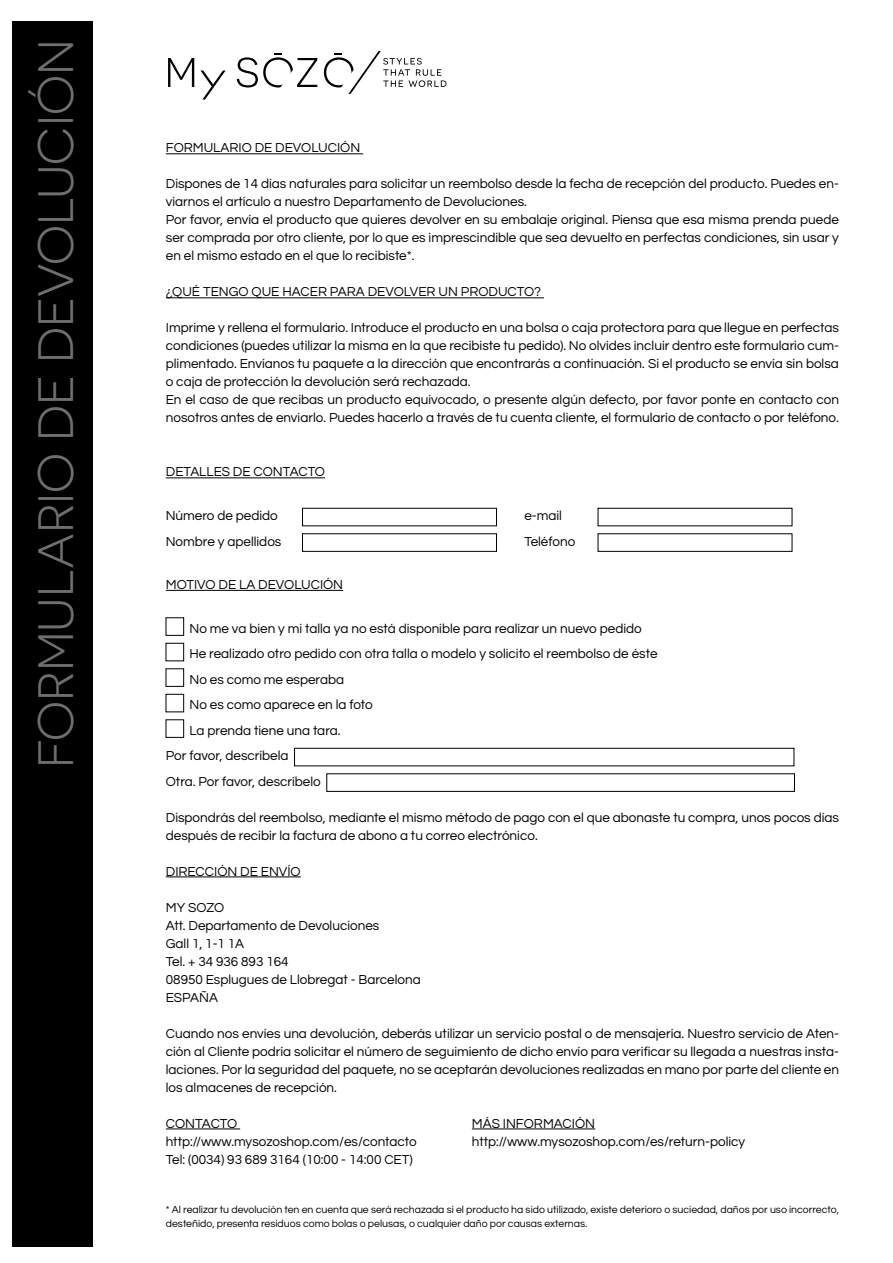
<style>
.page{position:relative;width:893px;height:1263px;background:#fff}
.page>*{position:absolute;margin:0;border:0;box-sizing:border-box;transform-origin:0 0}
.t1{font:49.65px "Novecentosanswide";color:#706f6f}
.t2{font:13.5px/18px "Questrial";color:#000}
.t3{font:10.5px/13.5px "Questrial";color:#000}
</style>
<div class="page">
<hr style="left:166px;top:153px;width:197px;height:1px;background:#000">
<hr style="left:166px;top:297px;width:378px;height:1px;background:#000">
<hr style="left:166px;top:477px;width:159px;height:1px;background:#000">
<hr style="left:166px;top:590px;width:177px;height:1px;background:#000">
<hr style="left:166px;top:876px;width:135px;height:1px;background:#000">
<hr style="left:166px;top:1128px;width:74px;height:1px;background:#000">
<hr style="left:472px;top:1128px;width:123px;height:1px;background:#000">
<div style="left:166px;top:643px;width:18px;height:18px;border:1px solid #000"></div>
<div style="left:166px;top:694px;width:18px;height:18px;border:1px solid #000"></div>
<div style="left:294px;top:748px;width:500px;height:18px;border:1px solid #000"></div>
<svg style="left:168px;top:58px;width:26px;height:29px"></svg>
<svg style="left:201px;top:71px;width:25px;height:29px"></svg>
<svg style="left:324px;top:51px;width:122px;height:43px"></svg>
<svg style="left:237px;top:53px;width:80px;height:34px"></svg>
<div style="left:13px;top:21px;width:80px;height:1226px;background:#000"></div>
<h1 class="t1" style="left:27px;top:768px;width:730px;rotate:-90deg">FORMULARIO DE DEVOLUCIÓN</h1>
<p class="t2" style="left:166px;top:139px;width:196px">FORMULARIO DE DEVOLUCIÓN</p>
<p class="t2" style="left:166px;top:175px;width:675px">Dispones de 14 días naturales para solicitar un reembolso desde la fecha de recepción del producto. Puedes en&shy;viarnos el artículo a nuestro Departamento de Devoluciones.<br>Por favor, envía el producto que quieres devolver en su embalaje original. Piensa que esa misma prenda puede ser comprada por otro cliente, por lo que es imprescindible que sea devuelto en perfectas condiciones, sin usar y en el mismo estado en el que lo recibiste*.</p>
<p class="t2" style="left:166px;top:283px;width:377px">¿QUÉ TENGO QUE HACER PARA DEVOLVER UN PRODUCTO?</p>
<p class="t2" style="left:166px;top:319px;width:675px">Imprime y rellena el formulario. Introduce el producto en una bolsa o caja protectora para que llegue en perfectas condiciones (puedes utilizar la misma en la que recibiste tu pedido). No olvides incluir dentro este formulario cum&shy;plimentado. Envíanos tu paquete a la dirección que encontrarás a continuación. Si el producto se envía sin bolsa o caja de protección la devolución será rechazada.<br>En el caso de que recibas un producto equivocado, o presente algún defecto, por favor ponte en contacto con nosotros antes de enviarlo. Puedes hacerlo a través de tu cuenta cliente, el formulario de contacto o por teléfono.</p>
<p class="t2" style="left:166px;top:463px;width:161px">DETALLES DE CONTACTO</p>
<p class="t2" style="left:166px;top:507px;width:114px">Número de pedido</p>
<p class="t2" style="left:524px;top:507px;width:39px">e-mail</p>
<p class="t2" style="left:166px;top:532px;width:117px">Nombre y apellidos</p>
<p class="t2" style="left:524px;top:532px;width:52px">Teléfono</p>
<p class="t2" style="left:166px;top:576px;width:179px">MOTIVO DE LA DEVOLUCIÓN</p>
<p class="t2" style="left:190px;top:619px;width:454px">No me va bien y mi talla ya no está disponible para realizar un nuevo pedido</p>
<p class="t2" style="left:190px;top:645px;width:469px">He realizado otro pedido con otra talla o modelo y solicito el reembolso de éste</p>
<p class="t2" style="left:190px;top:670px;width:156px">No es como me esperaba</p>
<p class="t2" style="left:190px;top:696px;width:185px">No es como aparece en la foto</p>
<p class="t2" style="left:190px;top:721px;width:153px">La prenda tiene una tara.</p>
<p class="t2" style="left:166px;top:747px;width:124px">Por favor, descríbela</p>
<p class="t2" style="left:166px;top:772px;width:157px">Otra. Por favor, descríbelo</p>
<p class="t2" style="left:166px;top:808px;width:675px">Dispondrás del reembolso, mediante el mismo método de pago con el que abonaste tu compra, unos pocos días después de recibir la factura de abono a tu correo electrónico.</p>
<p class="t2" style="left:166px;top:862px;width:136px">DIRECCIÓN DE ENVÍO</p>
<p class="t2" style="left:166px;top:898px;width:257px">MY SOZO<br>Att. Departamento de Devoluciones<br>Gall 1, 1-1 1A<br>Tel. + 34 936 893 164<br>08950 Esplugues de Llobregat - Barcelona<br>ESPAÑA</p>
<p class="t2" style="left:166px;top:1024px;width:675px;text-align:justify">Cuando nos envíes una devolución, deberás utilizar un servicio postal o de mensajería. Nuestro servicio de Aten&shy;ción al Cliente podría solicitar el número de seguimiento de dicho envío para verificar su llegada a nuestras insta&shy;laciones. Por la seguridad del paquete, no se aceptarán devoluciones realizadas en mano por parte del cliente en los almacenes de recepción.</p>
<p class="t2" style="left:166px;top:1114px;width:73px">CONTACTO</p>
<p class="t2" style="left:472px;top:1114px;width:125px">MÁS INFORMACIÓN</p>
<p class="t2" style="left:166px;top:1132px;width:252px">http://www.mysozoshop.com/es/contacto</p>
<p class="t2" style="left:472px;top:1132px;width:275px">http://www.mysozoshop.com/es/return-policy</p>
<p class="t2" style="left:166px;top:1150px;width:248px">Tel: (0034) 93 689 3164 (10:00 - 14:00 CET)</p>
<p class="t3" style="left:166px;top:1203px;width:675px">* Al realizar tu devolución ten en cuenta que será rechazada si el producto ha sido utilizado, existe deterioro o suciedad, daños por uso incorrecto, desteñido, presenta residuos como bolas o pelusas, o cualquier daño por causas externas.</p>
</div>
